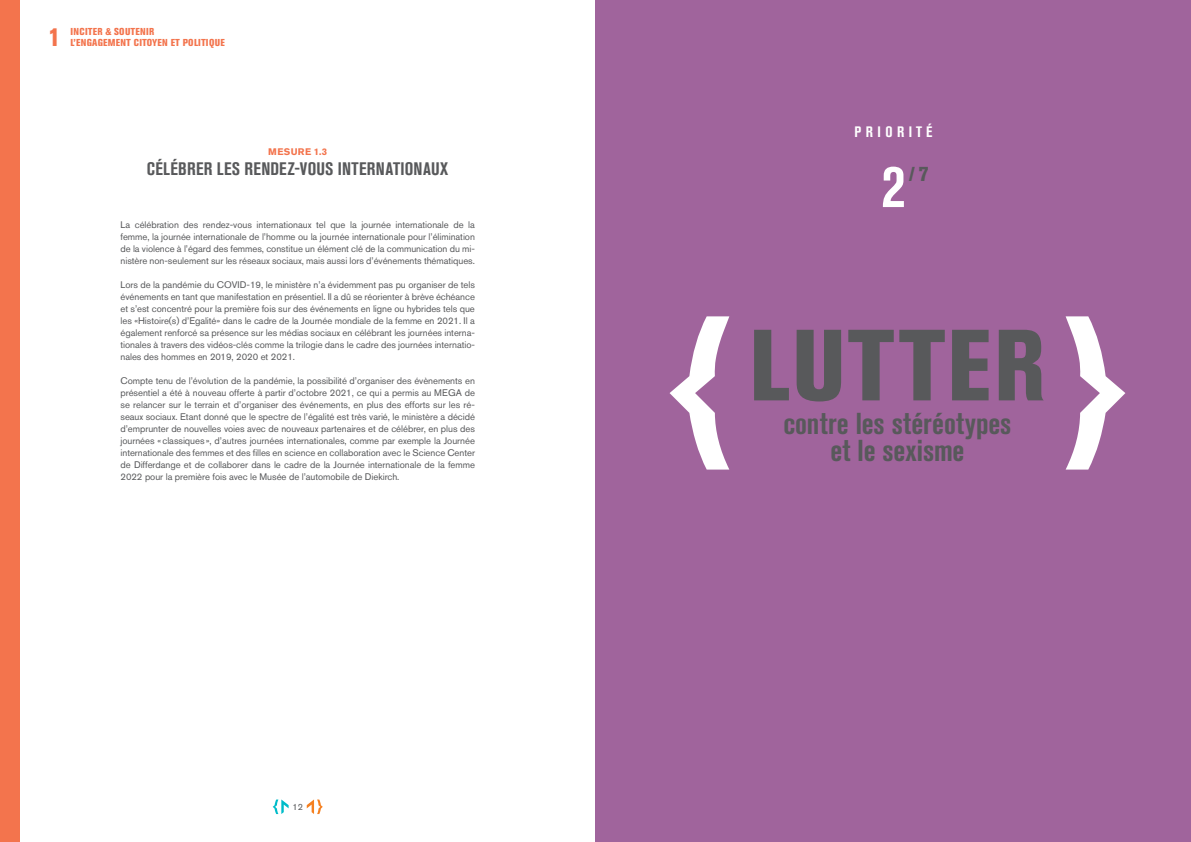
<style>
.page{position:relative;width:1191px;height:842px;background:#fff}
.page>*{position:absolute;margin:0;border:0;box-sizing:border-box;transform-origin:0 0}
.t1{font:800 condensed 100px "Akzidenz Grotesk Pro";letter-spacing:.01em;color:#58595b}
.t2{font:700 condensed 60px "Akzidenz Grotesk Pro";color:#fff}
.t3{font:700 condensed 30px/27px "Akzidenz Grotesk Pro";color:#58595b;text-align:center}
.t4{font:800 condensed 25px "Akzidenz Grotesk Pro";color:#f3744d}
.t5{font:800 condensed 20px "Akzidenz Grotesk Pro";color:#58595b}
.t6{font:700 condensed 18px "Akzidenz Grotesk Pro";letter-spacing:.02em;color:#58595b}
.t7{font:700 condensed 15px "Akzidenz Grotesk Pro";letter-spacing:.3em;color:#fff}
.t8{font:800 condensed 10px "Akzidenz Grotesk Pro";letter-spacing:.03em;color:#f3744d}
.t9{font:9.5px/12px "Akzidenz Grotesk Pro";letter-spacing:-.005em;color:#58595b;text-align:justify}
.t10{font:700 9.5px "Akzidenz Grotesk Pro";letter-spacing:.035em;color:#f3744d}
.t11{font:9px "Akzidenz Grotesk Pro";color:#58595b}
</style>
<div class="page">
<div style="left:595px;top:0;width:596px;height:842px;background:#a0649c"></div>
<svg style="left:669px;top:316px;width:60px;height:154px"></svg>
<svg style="left:1065px;top:316px;width:60px;height:154px"></svg>
<div style="left:0;top:0;width:20px;height:842px;background:#f3744d"></div>
<svg style="left:273px;top:799px;width:16px;height:15px"></svg>
<svg style="left:307px;top:799px;width:16px;height:15px"></svg>
<h3 class="t4" style="left:48px;top:21px;width:14px">1</h3>
<p class="t8" style="left:71px;top:36px;width:156px">L’ENGAGEMENT CITOYEN ET POLITIQUE</p>
<p class="t8" style="left:71px;top:26px;width:85px">INCITER &amp; SOUTENIR</p>
<p class="t10" style="left:268px;top:146px;width:60px">MESURE 1.3</p>
<h3 class="t6" style="left:147px;top:157px;width:303px">CÉLÉBRER LES RENDEZ-VOUS INTERNATIONAUX</h3>
<p class="t9" style="left:120px;top:219px;width:356px">La célébration des rendez-vous internationaux tel que la journée internationale de la femme, la journée internationale de l’homme ou la journée internationale pour l’élimination de la violence à l’égard des femmes, constitue un élément clé de la communication du mi&shy;nistère non-seulement sur les réseaux sociaux, mais aussi lors d’événements thématiques.</p>
<p class="t9" style="left:120px;top:279px;width:356px">Lors de la pandémie du COVID-19, le ministère n’a évidemment pas pu organiser de tels événements en tant que manifestation en présentiel. Il a dû se réorienter à brève échéance et s’est concentré pour la première fois sur des événements en ligne ou hybrides tels que les «Histoire(s) d’Egalité» dans le cadre de la Journée mondiale de la femme en 2021. Il a également renforcé sa présence sur les médias sociaux en célébrant les journées interna&shy;tionales à travers des vidéos-clés comme la trilogie dans le cadre des journées internatio&shy;nales des hommes en 2019, 2020 et 2021.</p>
<p class="t9" style="left:120px;top:375px;width:356px">Compte tenu de l’évolution de la pandémie, la possibilité d’organiser des évènements en présentiel a été à nouveau offerte à partir d’octobre 2021, ce qui a permis au MEGA de se relancer sur le terrain et d’organiser des événements, en plus des efforts sur les ré&shy;seaux sociaux. Etant donné que le spectre de l’égalité est très varié, le ministère a décidé d’emprunter de nouvelles voies avec de nouveaux partenaires et de célébrer, en plus des journées «classiques», d’autres journées internationales, comme par exemple la Journée internationale des femmes et des filles en science en collaboration avec le Science Center de Differdange et de collaborer dans le cadre de la Journée internationale de la femme 2022 pour la première fois avec le Musée de l’automobile de Diekirch.</p>
<p class="t11" style="left:292px;top:801px;width:12px">12</p>
<h3 class="t7" style="left:854px;top:122px;width:79px">PRIORITÉ</h3>
<h2 class="t2" style="left:881px;top:147px;width:25px">2</h2>
<h3 class="t5" style="left:909px;top:161px;width:22px">/ 7</h3>
<h1 class="t1" style="left:749px;top:301px;width:298px">LUTTER</h1>
<h3 class="t3" style="left:783px;top:409px;width:230px">contre les stéréotypes et le sexisme</h3>
</div>
